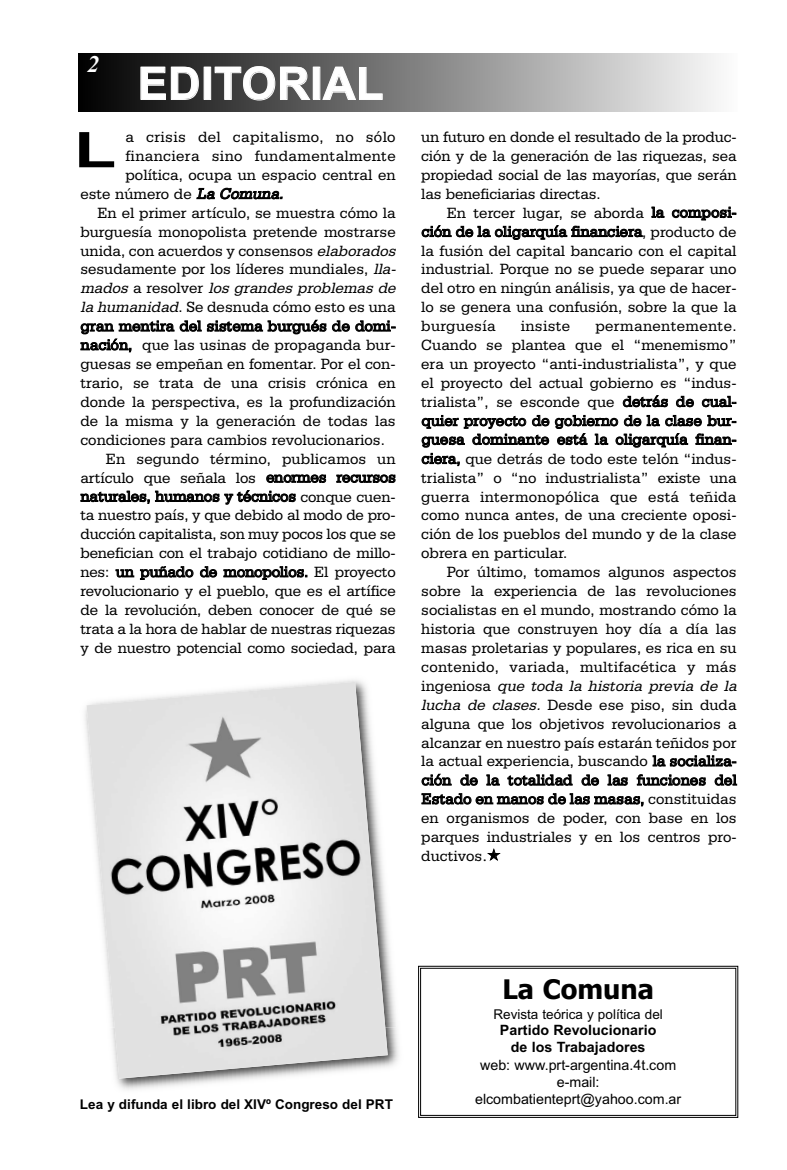
<style>
.page{position:relative;width:787px;height:1170px;background:#fff}
.page>*{position:absolute;margin:0;border:0;box-sizing:border-box;transform-origin:0 0}
.t1{font:700 49.5px "Arial";color:#000;scale:1.4 1}
.t2{font:700 45px "Arial";letter-spacing:.01em;color:#fff}
.t3{font:700 27px "Tahoma";color:#000}
.t4{font:italic 700 24px "Times New Roman";color:#fff}
.t5{font:15.75px/18.9px "Serifa BT";color:#000;text-align:justify}
.t6{font:15.75px "Serifa BT";letter-spacing:.02em;color:#000}
.t7{font:italic 15.75px "Serifa BT";color:#000}
.t8{font:14.25px/17.1px "Arial";color:#000;text-align:center}
.t9{font:700 14.25px/17.1px "Arial";color:#000;text-align:center}
.t10{font:700 13.5px "Arial";color:#000}
.t11{font:13.5px "Arial";color:#000}
.s1{font-style:italic}
.s2{font-style:normal}
.s3{font-family:"Century Gothic"}
</style>
<div class="page">
<div style="left:79px;top:54px;width:658px;height:58px;background:linear-gradient(to right,#000,#fcfcfc)"></div>
<div style="left:418px;top:965px;width:320px;height:152px;border:1px solid #000"></div>
<div style="left:420px;top:967px;width:316px;height:148px;border:1px solid #000"></div>
<img style="left:116px;top:1027px;width:283px;height:63px">
<img style="left:85px;top:680px;width:311px;height:347px">
<img style="left:87px;top:681px;width:301px;height:397px">
<h3 class="t4" style="left:87px;top:50px;width:13px">2</h3>
<h2 class="t2" style="left:138px;top:58px;width:247px">EDITORIAL</h2>
<p class="t6" style="left:125px;top:127px;width:272px">a crisis del capitalismo, no sólo</p>
<p class="t6" style="left:125px;top:146px;width:272px">financiera sino fundamentalmente</p>
<p class="t5" style="left:125px;top:165px;width:272px">política, ocupa un espacio central en</p>
<p class="t5" style="left:80px;top:184px;width:208px">este número de <span class="s1">La Comuna.</span></p>
<p class="t5" style="left:97px;top:203px;width:300px">En el primer artículo, se muestra cómo la</p>
<p class="t5" style="left:80px;top:222px;width:317px">burguesía monopolista pretende mostrarse</p>
<p class="t5" style="left:80px;top:241px;width:321px">unida, con acuerdos y consensos <span class="s1">elaborados</span></p>
<p class="t5" style="left:80px;top:259px;width:321px">sesudamente por los líderes mundiales, <span class="s1">lla-</span></p>
<p class="t7" style="left:80px;top:279px;width:321px">mados <span class="s2">a r e s o l v e r</span> los grandes problemas de</p>
<p class="t5" style="left:80px;top:297px;width:317px"><span class="s1">lahumanidad</span>. Se desnuda cómo esto es una</p>
<p class="t5" style="left:80px;top:316px;width:317px">gran mentira del sistema burgués de domi-</p>
<p class="t5" style="left:80px;top:335px;width:317px">nación, que las usinas de propaganda bur-</p>
<p class="t5" style="left:80px;top:354px;width:317px">guesas se empeñan en fomentar. Por el con-</p>
<p class="t5" style="left:80px;top:373px;width:317px">trario, se trata de una crisis crónica en</p>
<p class="t5" style="left:80px;top:392px;width:317px">donde la perspectiva, es la profundización</p>
<p class="t5" style="left:80px;top:411px;width:317px">de la misma y la generación de todas las</p>
<p class="t5" style="left:80px;top:430px;width:306px">condiciones para cambios revolucionarios.</p>
<p class="t5" style="left:106px;top:449px;width:291px">En segundo término, publicamos un</p>
<p class="t5" style="left:80px;top:467px;width:317px">artículo que señala los enormes recursos</p>
<p class="t5" style="left:80px;top:486px;width:317px">naturales, humanos y técnicos conque cuen-</p>
<p class="t5" style="left:80px;top:505px;width:317px">ta nuestro país, y que debido al modo de pro-</p>
<p class="t5" style="left:80px;top:524px;width:317px">ducción capitalista, son muy pocos los que se</p>
<p class="t5" style="left:80px;top:543px;width:317px">benefician con el trabajo cotidiano de millo-</p>
<p class="t5" style="left:80px;top:562px;width:317px">nes: un puñado de monopolios. El proyecto</p>
<p class="t5" style="left:80px;top:581px;width:317px">revolucionario y el pueblo, que es el artífice</p>
<p class="t5" style="left:80px;top:600px;width:317px">de la revolución, deben conocer de qué se</p>
<p class="t5" style="left:80px;top:619px;width:317px">trata a la hora de hablar de nuestras riquezas</p>
<p class="t5" style="left:80px;top:638px;width:317px">y de nuestro potencial como sociedad, para</p>
<h1 class="t1" style="left:74px;top:121px;width:32px">L</h1>
<p class="t5" style="left:421px;top:127px;width:317px">un futuro en donde el resultado de la produc&shy;ción y de la generación de las riquezas, sea propiedad social de las mayorías, que serán las beneficiarias directas.</p>
<p class="t5" style="left:421px;top:203px;width:317px;text-indent:26px">En tercer lugar, se aborda la composi&shy;ción de la oligarquía financiera, producto de la fusión del capital bancario con el capital industrial. Porque no se puede separar uno del otro en ningún análisis, ya que de hacer&shy;lo se genera una confusión, sobre la que la burguesía</p>
<p class="t6" style="left:520px;top:316px;width:51px">insiste</p>
<p class="t5" style="left:421px;top:316px;width:317px;text-indent:174px">permanentemente.<br>Cuando se plantea que el “menemismo” era un proyecto “anti-industrialista”, y que el proyecto del actual gobierno es “indus&shy;trialista”, se esconde que detrás de cual&shy;quier proyecto de gobierno de la clase bur&shy;guesa dominante está la oligarquía finan&shy;ciera, que detrás de todo este telón “indus&shy;trialista” o “no industrialista” existe una guerra intermonopólica que está teñida como nunca antes, de una creciente oposi&shy;ción de los pueblos del mundo y de la clase obrera en particular.</p>
<p class="t5" style="left:421px;top:562px;width:321px;text-align:left;text-indent:26px">Por último, tomamos algunos aspectos sobre la experiencia de las revoluciones socialistas en el mundo, mostrando cómo la historia que construyen hoy día a día las masas proletarias y populares, es rica en su contenido, variada, multifacética y más i n g e n i o s a <span class="s1">que toda la historia previa de la lucha de clases.</span> Desde ese piso, sin duda alguna que los objetivos revolucionarios a alcanzar en nuestro país estarán teñidos por la actual experiencia, buscando la socializa&shy;ción de la totalidad de las funciones del Estado en manos de las masas, constituidas en organismos de poder, con base en los parques industriales y en los centros pro&shy;ductivos<span class="s3">.</span></p>
<p class="t10" style="left:80px;top:1096px;width:314px">Lea y difunda el libro del XIVº Congreso del PRT</p>
<h3 class="t3" style="left:502px;top:973px;width:153px">La Comuna</h3>
<p class="t11" style="left:493px;top:1005px;width:171px">Revista teórica y política del</p>
<p class="t9" style="left:500px;top:1021px;width:158px">Partido Revolucionario de los Trabajadores</p>
<p class="t8" style="left:475px;top:1055px;width:208px">web: www.prt-argentina.4t.com e-mail: elcombatienteprt@yahoo.com.ar</p>
</div>
